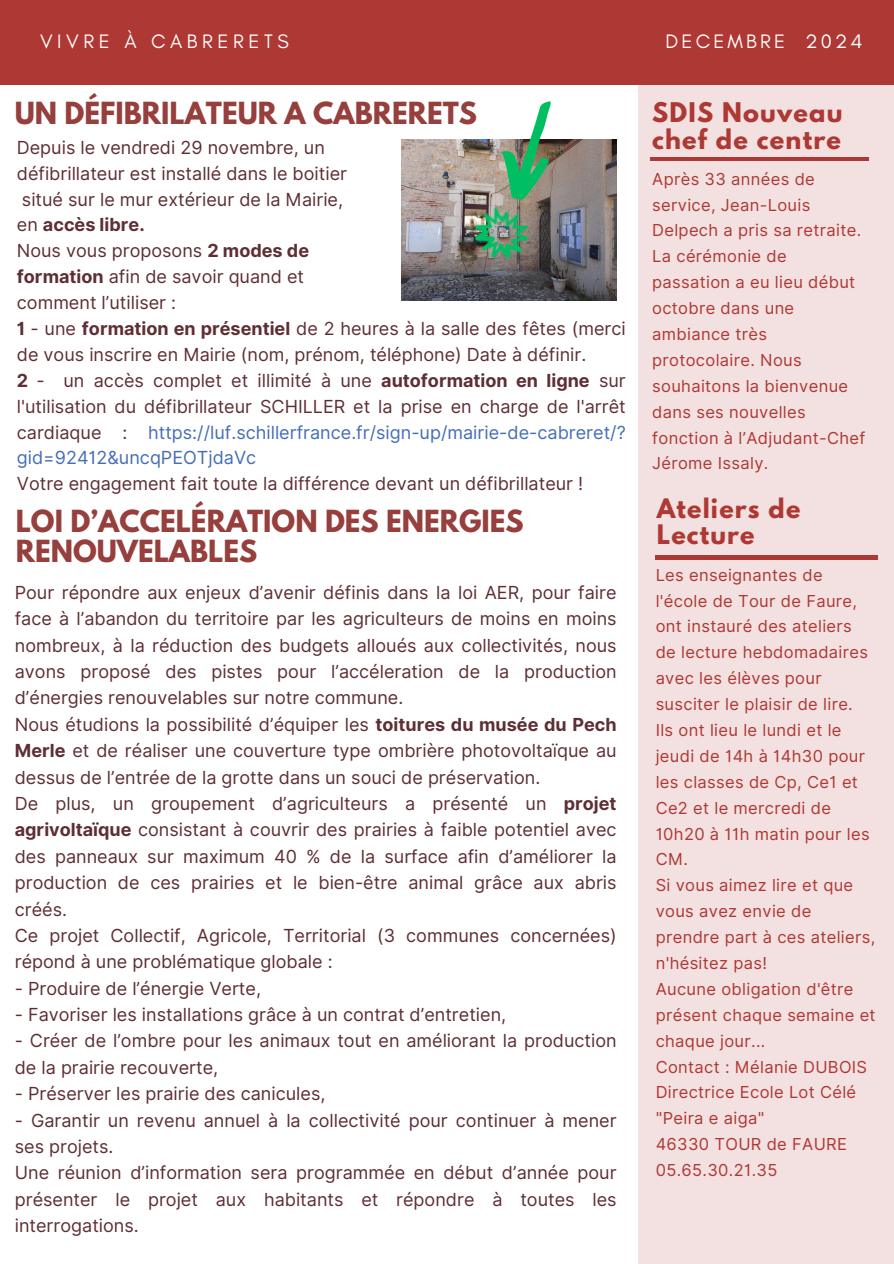
<style>
.page{position:relative;width:894px;height:1264px;background:#fff}
.page>*{position:absolute;margin:0;border:0;box-sizing:border-box;transform-origin:0 0}
.t1{font:700 27px/30.3px "League Spartan";color:#963f3d}
.t2{font:700 24px/27.3px "League Spartan";letter-spacing:.05em;color:#ae3834}
.t3{font:700 23.85px/26.8px "League Spartan";letter-spacing:.05em;color:#ae3834}
.t4{font:19.8px "Glacial Indifference";letter-spacing:.23em;color:#fff}
.t5{font:19.8px "Glacial Indifference";letter-spacing:.16em;color:#fff}
.t6{font:18px/26.4px "Inter";color:#5e2e34}
.t7{font:16.5px/25.8px "Inter";letter-spacing:.02em;color:#ae3834}
.s1{font-weight:700}
.s2{color:#456db8}
</style>
<div class="page">
<div style="left:638px;top:85px;width:255px;height:1178px;background:#f2e1e0"></div>
<div style="left:0;top:0;width:893px;height:85px;background:#ae3834"></div>
<hr style="left:650px;top:157px;width:218px;height:4px;background:#ae3834">
<img style="left:402px;top:139px;width:214px;height:161px">
<img style="left:474px;top:206px;width:54px;height:52px">
<svg style="left:487px;top:101px;width:82px;height:105px"></svg>
<hr style="left:655px;top:556px;width:222px;height:3px;background:#ae3834">
<h1 class="t4" style="left:40px;top:29px;width:250px">VIVRE À CABRERETS</h1>
<p class="t5" style="left:665px;top:29px;width:198px">DECEMBRE 2024</p>
<p class="t1" style="left:15px;top:101px;width:463px">UN DÉFIBRILATEUR A CABRERETS</p>
<h3 class="t6" style="left:17px;top:134px;width:610px;line-height:25.8px">Depuis le vendredi 29 novembre, un<br>défibrillateur est installé dans le boitier<br>situé sur le mur extérieur de la Mairie,<br>en <span class="s1">accès libre.<br></span>Nous vous proposons <span class="s1">2 modes de<br>formation</span> afin de savoir quand et<br>comment l’utiliser :<br><span class="s1">1</span> - une <span class="s1">formation en présentiel</span> de 2 heures à la salle des fêtes (merci de vous inscrire en Mairie (nom, prénom, téléphone) Date à définir.<br><span class="s1">2</span> - un accès complet et illimité à une <span class="s1">autoformation en ligne</span> sur l'utilisation du défibrillateur SCHILLER et la prise en charge de l'arrêt cardiaque : <span class="s2">https://luf.schillerfrance.fr/sign-up/mairie-de-cabreret/? gid=92412&amp;uncqPEOTjdaVc<br></span>Votre engagement fait toute la différence devant un défibrillateur !</h3>
<h4 class="t1" style="left:16px;top:509px;width:509px">LOI D’ACCELÉRATION DES ENERGIES<br>RENOUVELABLES</h4>
<p class="t6" style="left:15px;top:579px;width:603px">Pour répondre aux enjeux d’avenir définis dans la loi AER, pour faire face à l’abandon du territoire par les agriculteurs de moins en moins nombreux, à la réduction des budgets alloués aux collectivités, nous avons proposé des pistes pour l’accéleration de la production d’énergies renouvelables sur notre commune.<br>Nous étudions la possibilité d’équiper les <span class="s1">toitures du musée du Pech Merle</span> et de réaliser une couverture type ombrière photovoltaïque au dessus de l’entrée de la grotte dans un souci de préservation.<br>De plus, un groupement d’agriculteurs a présenté un <span class="s1">projet agrivoltaïque</span> consistant à couvrir des prairies à faible potentiel avec des panneaux sur maximum 40 % de la surface afin d’améliorer la production de ces prairies et le bien-être animal grâce aux abris créés.<br>Ce projet Collectif, Agricole, Territorial (3 communes concernées) répond à une problématique globale :</p>
<p class="t6" style="left:15px;top:974px;width:248px">- Produire de l’énergie Verte,</p>
<p class="t6" style="left:15px;top:1001px;width:493px">- Favoriser les installations grâce à un contrat d’entretien,</p>
<p class="t6" style="left:15px;top:1027px;width:603px">- Créer de l’ombre pour les animaux tout en améliorant la production de la prairie recouverte,</p>
<p class="t6" style="left:15px;top:1080px;width:312px">- Préserver les prairie des canicules,</p>
<p class="t6" style="left:15px;top:1106px;width:603px">- Garantir un revenu annuel à la collectivité pour continuer à mener ses projets.<br>Une réunion d’information sera programmée en début d’année pour présenter le projet aux habitants et répondre à toutes les interrogations.</p>
<p class="t2" style="left:652px;top:101px;width:192px">SDIS Nouveau chef de centre</p>
<h3 class="t7" style="left:652px;top:166px;width:214px">Après 33 années de service, Jean-Louis<br>Delpech a pris sa retraite.<br>La cérémonie de passation a eu lieu début octobre dans une ambiance très protocolaire. Nous souhaitons la bienvenue dans ses nouvelles fonction à l’Adjudant-Chef<br>Jérome Issaly.</h3>
<p class="t3" style="left:656px;top:497px;width:145px">Ateliers de<br>Lecture</p>
<h1 class="t7" style="left:655px;top:561px;width:214px">Les enseignantes de l'école de Tour de Faure, ont instauré des ateliers de lecture hebdomadaires avec les élèves pour susciter le plaisir de lire.</h1>
<h4 class="t7" style="left:655px;top:717px;width:215px">Ils ont lieu le lundi et le jeudi de 14h à 14h30 pour les classes de Cp, Ce1 et<br>Ce2 et le mercredi de<br>10h20 à 11h matin pour les<br>CM.</h4>
<p class="t7" style="left:655px;top:872px;width:221px">Si vous aimez lire et que vous avez envie de prendre part à ces ateliers, n'hésitez pas!</p>
<h2 class="t7" style="left:655px;top:975px;width:221px">Aucune obligation d'être présent chaque semaine et chaque jour...</h2>
<p class="t7" style="left:655px;top:1053px;width:213px">Contact : Mélanie DUBOIS</p>
<p class="t7" style="left:655px;top:1079px;width:202px">Directrice Ecole Lot Célé "Peira e aiga"</p>
<h2 class="t7" style="left:655px;top:1131px;width:193px">46330 TOUR de FAURE</h2>
<p class="t7" style="left:655px;top:1157px;width:123px">05.65.30.21.35</p>
</div>
